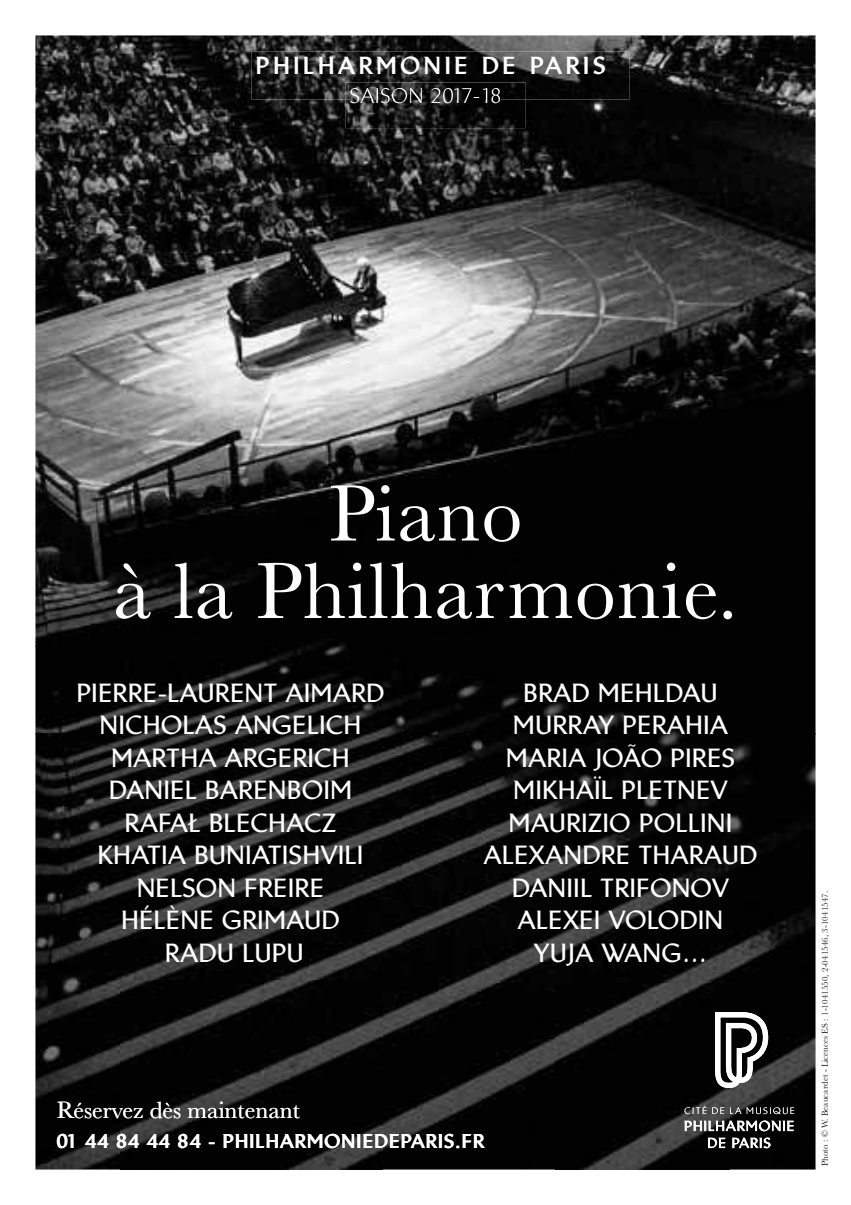
<style>
.page{position:relative;width:851px;height:1205px;background:#fff}
.page>*{position:absolute;margin:0;border:0;box-sizing:border-box;transform-origin:0 0}
.t1{font:82.5px/77.5px "Baskerville";letter-spacing:.01em;color:#fff;text-align:center}
.t2{font:700 25px/32.5px "Brewery Com";letter-spacing:.03em;color:#fff;text-align:center}
.t3{font:24.5px "Baskerville MT Pro";color:#fff}
.t4{font:800 23.5px "Brewery Com";letter-spacing:.16em;color:#fff}
.t5{font:19.75px "Brewery Com";letter-spacing:.05em;color:#fff}
.t6{font:800 19px "Brewery Com";letter-spacing:.06em;color:#fff}
.t7{font:9px "Baskerville";letter-spacing:.01em;color:#1c1c1b}
</style>
<div class="page">
<img style="left:35px;top:35px;width:606px;height:610px">
<img style="left:641px;top:35px;width:174px;height:698px">
<img style="left:35px;top:645px;width:607px;height:88px">
<img style="left:35px;top:733px;width:86px;height:436px">
<img style="left:382px;top:733px;width:173px;height:436px">
<img style="left:729px;top:733px;width:86px;height:436px">
<img style="left:121px;top:979px;width:261px;height:190px">
<img style="left:555px;top:982px;width:174px;height:187px">
<div style="left:118px;top:487px;width:631px;height:150px;background:#020202"></div>
<img style="left:80px;top:685px;width:321px;height:294px">
<img style="left:486px;top:685px;width:288px;height:297px">
<img style="left:345px;top:99px;width:180px;height:29px">
<img style="left:350px;top:99px;width:150px;height:4px">
<img style="left:251px;top:51px;width:378px;height:48px">
<img style="left:350px;top:88px;width:90px;height:11px">
<svg style="left:715px;top:1012px;width:53px;height:76px"></svg>
<svg style="left:684px;top:1120px;width:109px;height:11px"></svg>
<svg style="left:707px;top:1138px;width:18px;height:10px"></svg>
<svg style="left:731px;top:1137px;width:39px;height:11px"></svg>
<svg style="left:684px;top:1105px;width:22px;height:9px"></svg>
<svg style="left:712px;top:1107px;width:82px;height:7px"></svg>
<p class="t4" style="left:256px;top:51px;width:351px">PHILHARMONIE DE PARIS</p>
<p class="t5" style="left:349px;top:84px;width:153px">SAISON 2017-18</p>
<h1 class="t1" style="left:113px;top:484px;width:626px">Piano<br>à la Philharmonie.</h1>
<p class="t2" style="left:77px;top:675px;width:309px">PIERRE-LAURENT AIMARD<br>NICHOLAS ANGELICH<br>MARTHA ARGERICH<br>DANIEL BARENBOIM<br>RAFAŁ BLECHACZ<br>KHATIA BUNIATISHVILI<br>NELSON FREIRE<br>HÉLÈNE GRIMAUD<br>RADU LUPU</p>
<p class="t2" style="left:483px;top:675px;width:275px">BRAD MEHLDAU<br>MURRAY PERAHIA<br>MARIA JOÃO PIRES<br>MIKHAÏL PLETNEV<br>MAURIZIO POLLINI<br>ALEXANDRE THARAUD<br>DANIIL TRIFONOV<br>ALEXEI VOLODIN<br>YUJA WANG…</p>
<p class="t3" style="left:57px;top:1101px;width:245px">Réservez dès maintenant</p>
<p class="t6" style="left:57px;top:1130px;width:429px">01 44 84 44 84 - PHILHARMONIEDEPARIS.FR</p>
<p class="t7" style="left:821px;top:1166px;width:276px;rotate:-90deg">Photo : © W. Beaucardet - Licences ES : 1-1041550, 2-041546, 3-1041547.</p>
</div>
